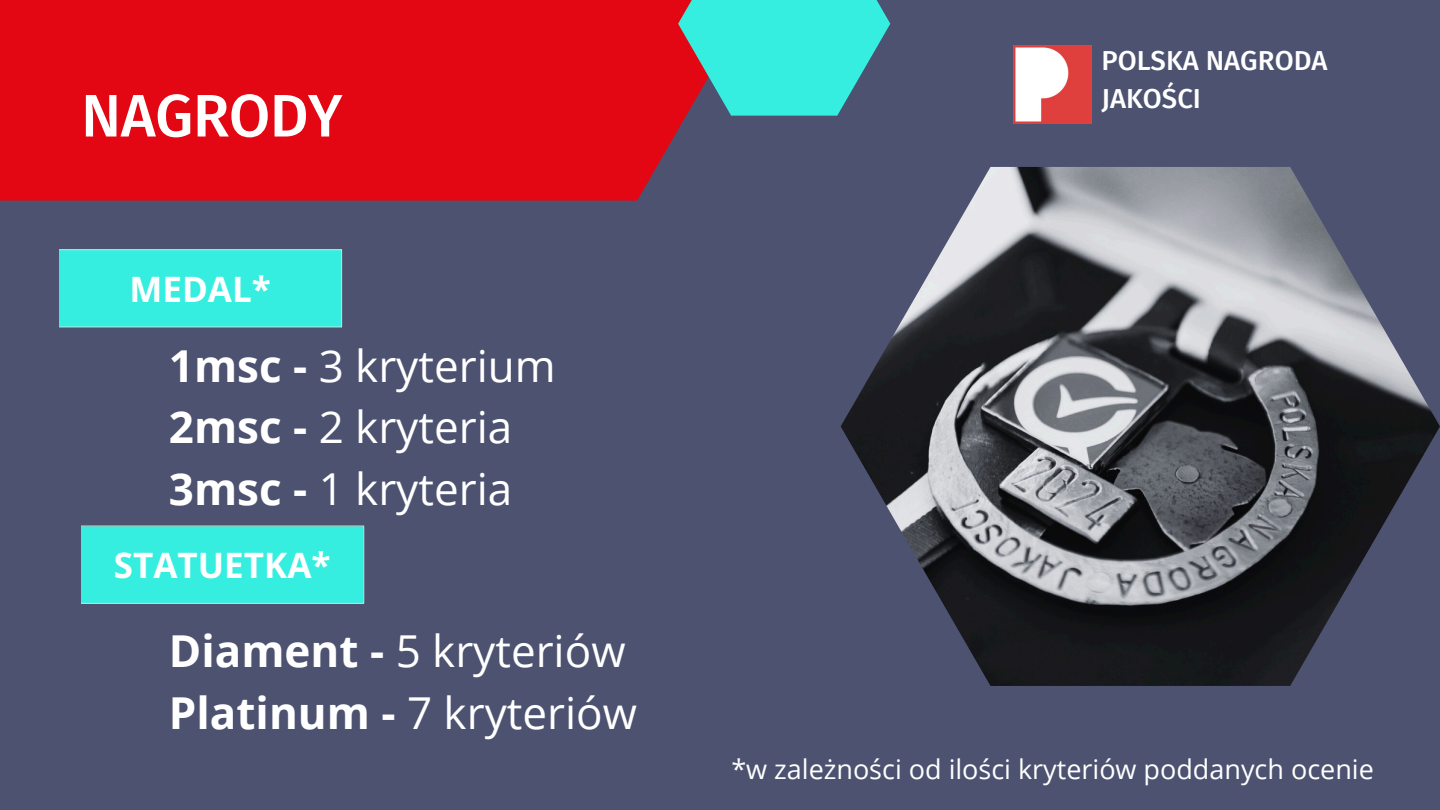
<style>
.page{position:relative;width:1440px;height:810px;background:#4c5270}
.page>*{position:absolute;margin:0;border:0;box-sizing:border-box;transform-origin:0 0}
.t1{font:500 60px "Fira Sans";letter-spacing:-.01em;color:#fff}
.t2{font:44px/61.5px "Open Sans";color:#fff}
.t3{font:700 35px "Open Sans";color:#fff}
.t4{font:500 27.5px/37.8px "Fira Sans";color:#fff}
.t5{font:27px "Open Sans";color:#fff}
.s1{font-weight:700}
</style>
<div class="page">
<div style="left:0;top:0;width:779px;height:201px;background:#e30714"></div>
<svg style="left:678px;top:0;width:212px;height:116px;fill:#36eee0"></svg>
<img style="left:1014px;top:45px;width:78px;height:78px">
<img style="left:841px;top:167px;width:599px;height:519px">
<div style="left:59px;top:249px;width:283px;height:78px;background:#36eee0"></div>
<hr style="left:341px;top:250px;width:1px;height:77px;background:#bcece0">
<hr style="left:59px;top:249px;width:283px;height:1px;background:#bcece0">
<hr style="left:59px;top:327px;width:283px;height:1px;background:#bcece0">
<div style="left:81px;top:526px;width:283px;height:78px;background:#36eee0"></div>
<hr style="left:363px;top:526px;width:1px;height:77px;background:#bcece0">
<hr style="left:81px;top:526px;width:283px;height:1px;background:#bcece0">
<hr style="left:81px;top:603px;width:283px;height:1px;background:#bcece0">
<h1 class="t1" style="left:81px;top:80px;width:263px">NAGRODY</h1>
<h2 class="t3" style="left:129px;top:264px;width:143px">MEDAL*</h2>
<p class="t2" style="left:169px;top:334px;width:388px"><span class="s1">1msc -</span> 3 kryterium<br><span class="s1">2msc -</span> 2 kryteria<br><span class="s1">3msc -</span> 1 kryteria</p>
<p class="t3" style="left:114px;top:541px;width:218px">STATUETKA*</p>
<p class="t2" style="left:169px;top:619px;width:470px"><span class="s1">Diament -</span> 5 kryteriów<br><span class="s1">Platinum -</span> 7 kryteriów</p>
<p class="t4" style="left:1101px;top:42px;width:228px">POLSKA NAGRODA<br>JAKOŚCI</p>
<h2 class="t5" style="left:731px;top:750px;width:644px">*w zależności od ilości kryteriów poddanych ocenie</h2>
</div>
